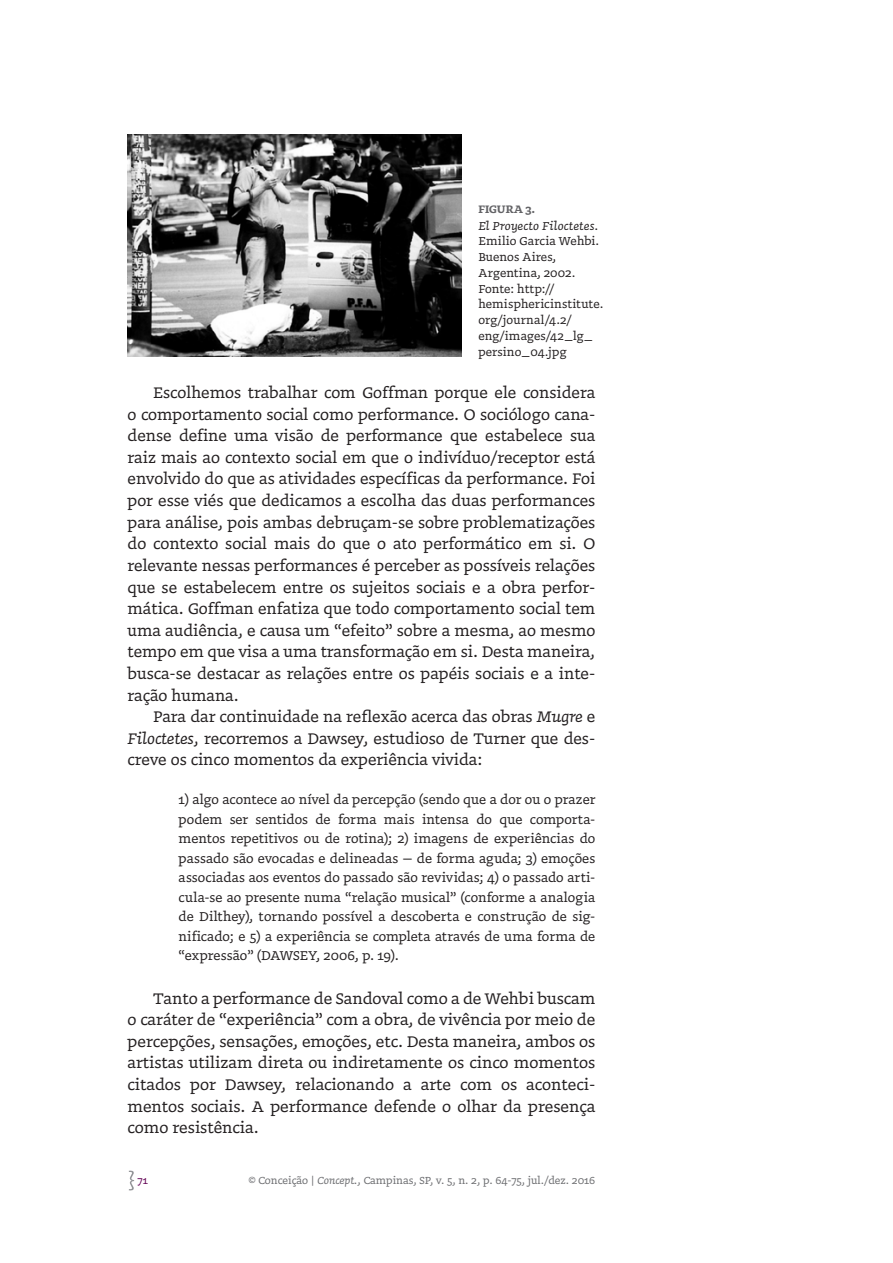
<style>
.page{position:relative;width:893px;height:1263px;background:#fff}
.page>*{position:absolute;margin:0;border:0;box-sizing:border-box;transform-origin:0 0}
.t1{font:18px/21.6px "Doko";color:#231f20;text-align:justify}
.citações_no_corpo{font:15px/19.5px "Doko";letter-spacing:.005em;color:#231f20;text-align:justify}
.Legenda-fotos{font:13.5px/15.8px "Doko";letter-spacing:.01em;color:#231f20}
.Legenda-fotos-2{font:700 12.75px "Doko";letter-spacing:.015em;color:#636366}
.t2{font:12px "Doko";color:#6c6d70}
.t3{font:12px "Doko";color:#610053}
.s1{font-style:italic}
.s2{font-size:10.5px}
</style>
<div class="page">
<svg style="left:129px;top:1170px;width:6px;height:21px"></svg>
<img style="left:128px;top:135px;width:333px;height:222px">
<p class="Legenda-fotos-2" style="left:478px;top:201px;width:58px">FIGURA 3.</p>
<p class="Legenda-fotos" style="left:478px;top:217px;width:127px"><span class="s1">El Proyecto Filoctetes.<br></span>Emilio Garcia Wehbi.<br>Buenos Aires,<br>Argentina, 2002.<br>Fonte: http:// hemisphericinstitute. org/journal/4.2/ eng/images/42_lg_ persino_04.jpg</p>
<p class="t1" style="left:128px;top:381px;width:469px;text-indent:26px">Escolhemos trabalhar com Goffman porque ele considera o comportamento social como performance. O sociólogo cana&shy;dense define uma visão de performance que estabelece sua raiz mais ao contexto social em que o indivíduo/receptor está envolvido do que as atividades específicas da performance. Foi por esse viés que dedicamos a escolha das duas performances para análise, pois ambas debruçam-se sobre problematizações do contexto social mais do que o ato performático em si. O relevante nessas performances é perceber as possíveis relações que se estabelecem entre os sujeitos sociais e a obra perfor&shy;mática. Goffman enfatiza que todo comportamento social tem uma audiência, e causa um “efeito” sobre a mesma, ao mesmo tempo em que visa a uma transformação em si. Desta maneira, busca-se destacar as relações entre os papéis sociais e a inte&shy;ração humana.</p>
<p class="t1" style="left:128px;top:705px;width:469px;text-indent:26px">Para dar continuidade na reflexão acerca das obras <span class="s1">Mugre</span> e <span class="s1">Filoctetes</span>, recorremos a Dawsey, estudioso de Turner que des&shy;creve os cinco momentos da experiência vivida:</p>
<p class="citações_no_corpo" style="left:179px;top:790px;width:418px">1) algo acontece ao nível da percepção (sendo que a dor ou o prazer podem ser sentidos de forma mais intensa do que comporta&shy;mentos repetitivos ou de rotina); 2) imagens de experiências do passado são evocadas e delineadas – de forma aguda; 3) emoções associadas aos eventos do passado são revividas; 4) o passado arti&shy;cula-se ao presente numa “relação musical” (conforme a analogia de Dilthey), tornando possível a descoberta e construção de sig&shy;nificado; e 5) a experiência se completa através de uma forma de “expressão” (DAWSEY, 2006, p. 19).</p>
<p class="t1" style="left:128px;top:987px;width:469px;text-indent:26px">Tanto a performance de Sandoval como a de Wehbi buscam o caráter de “experiência” com a obra, de vivência por meio de percepções, sensações, emoções, etc. Desta maneira, ambos os artistas utilizam direta ou indiretamente os cinco momentos citados por Dawsey, relacionando a arte com os aconteci&shy;mentos sociais. A performance defende o olhar da presença como resistência.</p>
<p class="t3" style="left:137px;top:1173px;width:12px">71</p>
<p class="t2" style="left:248px;top:1173px;width:349px"><span class="s2">©</span> Conceição | <span class="s1">Concept.</span>, Campinas, SP, v. 5, n. 2, p. 64-75, jul./dez. 2016</p>
</div>
